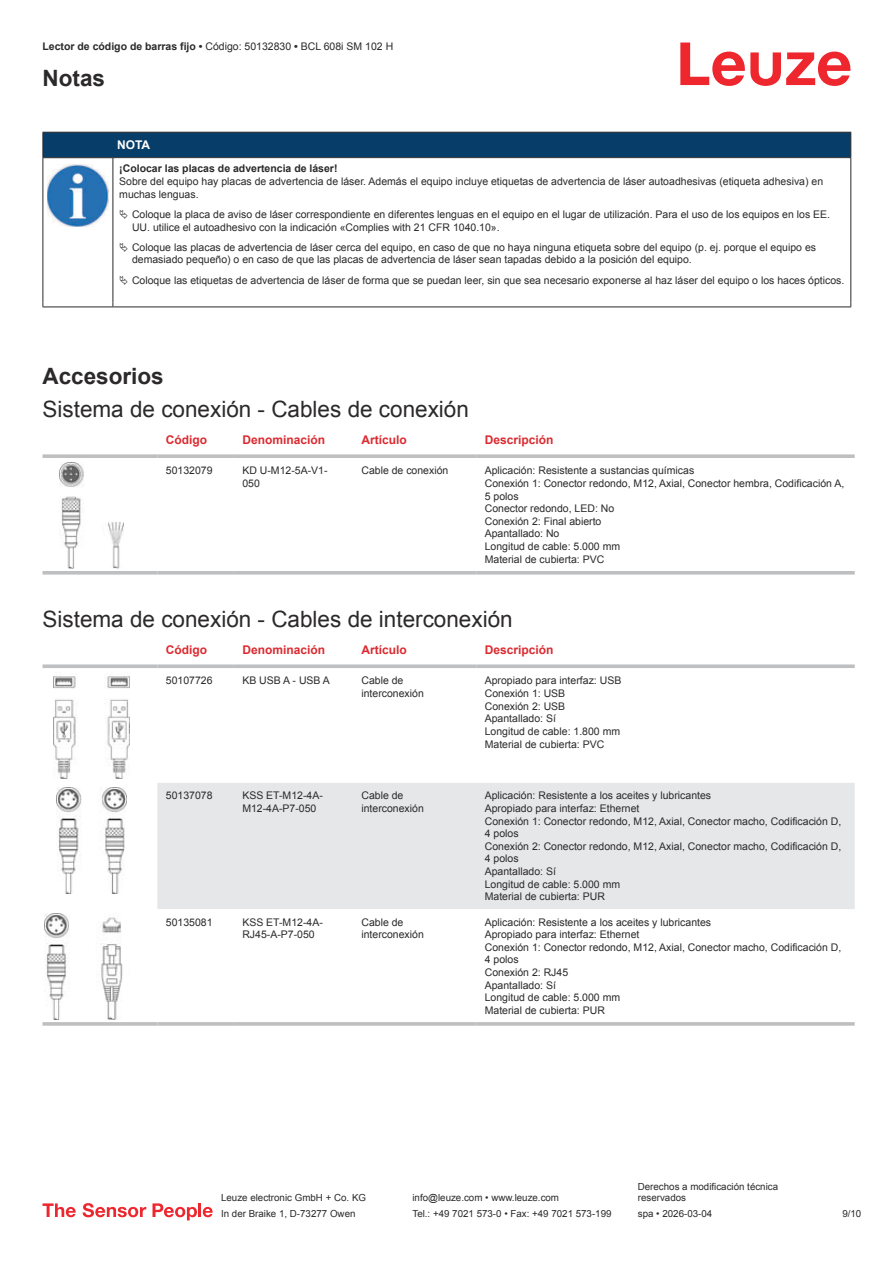
<style>
.page{position:relative;width:893px;height:1263px;background:#fff}
.page>*{position:absolute;margin:0;border:0;box-sizing:border-box;transform-origin:0 0}
.t1{font:22.5px "Arial";color:#2b292a}
.t2{font:700 22.5px "Arial";color:#2b292a}
.t3{font:700 12px "Arial";color:#db2a30}
.t4{font:700 12px "Arial";color:#fff}
.t5{font:10.5px/12.6px "Arial";color:#2b292a}
.t6{font:700 10.5px "Arial";color:#2b292a}
.t7{font:9.75px/11.7px "Arial";color:#2b292a}
.s1{font-weight:400}
</style>
<div class="page">
<svg style="left:680px;top:43px;width:170px;height:43px"></svg>
<svg style="left:43px;top:454px;width:114px;height:4px"></svg>
<svg style="left:157px;top:454px;width:77px;height:4px"></svg>
<svg style="left:234px;top:454px;width:119px;height:4px"></svg>
<svg style="left:353px;top:454px;width:123px;height:4px"></svg>
<svg style="left:476px;top:454px;width:379px;height:4px;background:#c3c5c7"></svg>
<svg style="left:43px;top:571px;width:114px;height:4px"></svg>
<svg style="left:157px;top:571px;width:77px;height:4px"></svg>
<svg style="left:234px;top:571px;width:119px;height:4px"></svg>
<svg style="left:353px;top:571px;width:123px;height:4px"></svg>
<svg style="left:476px;top:571px;width:379px;height:4px;background:#c3c5c7"></svg>
<img style="left:59px;top:462px;width:65px;height:106px">
<div style="left:157px;top:783px;width:698px;height:126px;background:#e6e7e9"></div>
<svg style="left:43px;top:664px;width:114px;height:4px"></svg>
<svg style="left:157px;top:664px;width:77px;height:4px"></svg>
<svg style="left:234px;top:664px;width:119px;height:4px"></svg>
<svg style="left:353px;top:664px;width:123px;height:4px"></svg>
<svg style="left:476px;top:664px;width:379px;height:4px;background:#c4c6c8"></svg>
<svg style="left:43px;top:1022px;width:114px;height:4px"></svg>
<hr style="left:157px;top:1022px;width:77px;height:4px;background:#c5c6c8">
<svg style="left:234px;top:1022px;width:119px;height:4px"></svg>
<svg style="left:353px;top:1022px;width:123px;height:4px"></svg>
<hr style="left:476px;top:1022px;width:379px;height:4px;background:#c5c6c8">
<img style="left:53px;top:676px;width:77px;height:103px">
<img style="left:56px;top:787px;width:70px;height:106px">
<img style="left:45px;top:913px;width:78px;height:107px">
<svg style="left:43px;top:1203px;width:33px;height:14px"></svg>
<svg style="left:83px;top:1203px;width:63px;height:14px"></svg>
<svg style="left:153px;top:1203px;width:44px;height:17px"></svg>
<hr style="left:198px;top:1203px;width:3px;height:14px;background:#ed272d">
<svg style="left:203px;top:1207px;width:10px;height:10px"></svg>
<svg style="left:44px;top:158px;width:806px;height:149px"></svg>
<div style="left:43px;top:132px;width:808px;height:26px;background:#063d69"></div>
<hr style="left:113px;top:157px;width:738px;height:1px;background:#2b292a">
<hr style="left:43px;top:158px;width:1px;height:144px;background:#2b292a">
<hr style="left:113px;top:158px;width:1px;height:144px;background:#2b292a">
<hr style="left:850px;top:158px;width:1px;height:144px;background:#2b292a">
<hr style="left:43px;top:307px;width:70px;height:1px;background:#2b292a">
<hr style="left:113px;top:307px;width:738px;height:1px;background:#2b292a">
<img style="left:47px;top:164px;width:61px;height:63px">
<svg style="left:115px;top:159px;width:734px;height:144px"></svg>
<svg style="left:120px;top:210px;width:8px;height:9px"></svg>
<svg style="left:120px;top:242px;width:8px;height:10px"></svg>
<svg style="left:120px;top:275px;width:8px;height:10px"></svg>
<p class="t6" style="left:43px;top:43px;width:352px">Lector de código de barras fijo • <span class="s1">Código: 50132830</span> • <span class="s1">BCL 608i SM 102 H</span></p>
<h1 class="t2" style="left:43px;top:70px;width:64px">Notas</h1>
<p class="t4" style="left:117px;top:140px;width:35px">NOTA</p>
<p class="t6" style="left:119px;top:165px;width:220px">¡Colocar las placas de advertencia de láser!</p>
<p class="t5" style="left:119px;top:176px;width:705px">Sobre del equipo hay placas de advertencia de láser. Además el equipo incluye etiquetas de advertencia de láser autoadhesivas (etiqueta adhesiva) en muchas lenguas.</p>
<p class="t5" style="left:132px;top:209px;width:700px">Coloque la placa de aviso de láser correspondiente en diferentes lenguas en el equipo en el lugar de utilización. Para el uso de los equipos en los EE.<br>UU. utilice el autoadhesivo con la indicación «Complies with 21 CFR 1040.10».</p>
<p class="t5" style="left:132px;top:242px;width:686px">Coloque las placas de advertencia de láser cerca del equipo, en caso de que no haya ninguna etiqueta sobre del equipo (p. ej. porque el equipo es demasiado pequeño) o en caso de que las placas de advertencia de láser sean tapadas debido a la posición del equipo.</p>
<p class="t5" style="left:132px;top:275px;width:714px">Coloque las etiquetas de advertencia de láser de forma que se puedan leer, sin que sea necesario exponerse al haz láser del equipo o los haces ópticos.</p>
<h1 class="t2" style="left:43px;top:367px;width:123px">Accesorios</h1>
<h1 class="t1" style="left:43px;top:401px;width:428px">Sistema de conexión - Cables de conexión</h1>
<p class="t3" style="left:166px;top:435px;width:43px">Código</p>
<p class="t3" style="left:242px;top:435px;width:84px">Denominación</p>
<p class="t3" style="left:361px;top:435px;width:47px">Artículo</p>
<p class="t3" style="left:485px;top:435px;width:70px">Descripción</p>
<p class="t5" style="left:166px;top:465px;width:48px">50132079</p>
<p class="t5" style="left:242px;top:465px;width:87px">KD U-M12-5A-V1-<br>050</p>
<p class="t5" style="left:361px;top:465px;width:88px">Cable de conexión</p>
<p class="t5" style="left:485px;top:465px;width:361px">Aplicación: Resistente a sustancias químicas<br>Conexión 1: Conector redondo, M12, Axial, Conector hembra, Codificación A,<br>5 polos<br>Conector redondo, LED: No<br>Conexión 2: Final abierto<br>Apantallado: No<br>Longitud de cable: 5.000 mm<br>Material de cubierta: PVC</p>
<h1 class="t1" style="left:43px;top:611px;width:472px">Sistema de conexión - Cables de interconexión</h1>
<p class="t3" style="left:166px;top:645px;width:43px">Código</p>
<p class="t3" style="left:242px;top:645px;width:84px">Denominación</p>
<p class="t3" style="left:361px;top:645px;width:47px">Artículo</p>
<p class="t3" style="left:485px;top:645px;width:70px">Descripción</p>
<p class="t5" style="left:166px;top:675px;width:48px">50107726</p>
<p class="t5" style="left:242px;top:675px;width:89px">KB USB A - USB A</p>
<p class="t5" style="left:361px;top:675px;width:64px">Cable de interconexión</p>
<p class="t5" style="left:485px;top:675px;width:138px">Apropiado para interfaz: USB<br>Conexión 1: USB<br>Conexión 2: USB<br>Apantallado: Sí<br>Longitud de cable: 1.800 mm<br>Material de cubierta: PVC</p>
<p class="t5" style="left:166px;top:790px;width:48px">50137078</p>
<p class="t5" style="left:242px;top:790px;width:82px">KSS ET-M12-4A-<br>M12-4A-P7-050</p>
<p class="t5" style="left:361px;top:790px;width:64px">Cable de interconexión</p>
<p class="t5" style="left:485px;top:790px;width:358px">Aplicación: Resistente a los aceites y lubricantes<br>Apropiado para interfaz: Ethernet<br>Conexión 1: Conector redondo, M12, Axial, Conector macho, Codificación D, 4 polos<br>Conexión 2: Conector redondo, M12, Axial, Conector macho, Codificación D, 4 polos<br>Apantallado: Sí<br>Longitud de cable: 5.000 mm<br>Material de cubierta: PUR</p>
<p class="t5" style="left:166px;top:916px;width:48px">50135081</p>
<p class="t5" style="left:242px;top:916px;width:82px">KSS ET-M12-4A-<br>RJ45-A-P7-050</p>
<p class="t5" style="left:361px;top:916px;width:64px">Cable de interconexión</p>
<p class="t5" style="left:485px;top:916px;width:358px">Aplicación: Resistente a los aceites y lubricantes<br>Apropiado para interfaz: Ethernet<br>Conexión 1: Conector redondo, M12, Axial, Conector macho, Codificación D,<br>4 polos<br>Conexión 2: RJ45<br>Apantallado: Sí<br>Longitud de cable: 5.000 mm<br>Material de cubierta: PUR</p>
<p class="t7" style="left:221px;top:1193px;width:146px">Leuze electronic GmbH + Co. KG</p>
<p class="t7" style="left:412px;top:1193px;width:148px">info@leuze.com • www.leuze.com</p>
<p class="t7" style="left:638px;top:1181px;width:142px">Derechos a modificación técnica reservados</p>
<p class="t7" style="left:221px;top:1209px;width:136px">In der Braike 1, D-73277 Owen</p>
<p class="t7" style="left:412px;top:1209px;width:201px">Tel.: +49 7021 573-0 • Fax: +49 7021 573-199</p>
<p class="t7" style="left:638px;top:1209px;width:76px">spa • 2026-03-04</p>
<p class="t7" style="left:842px;top:1209px;width:20px">9 /10</p>
</div>
